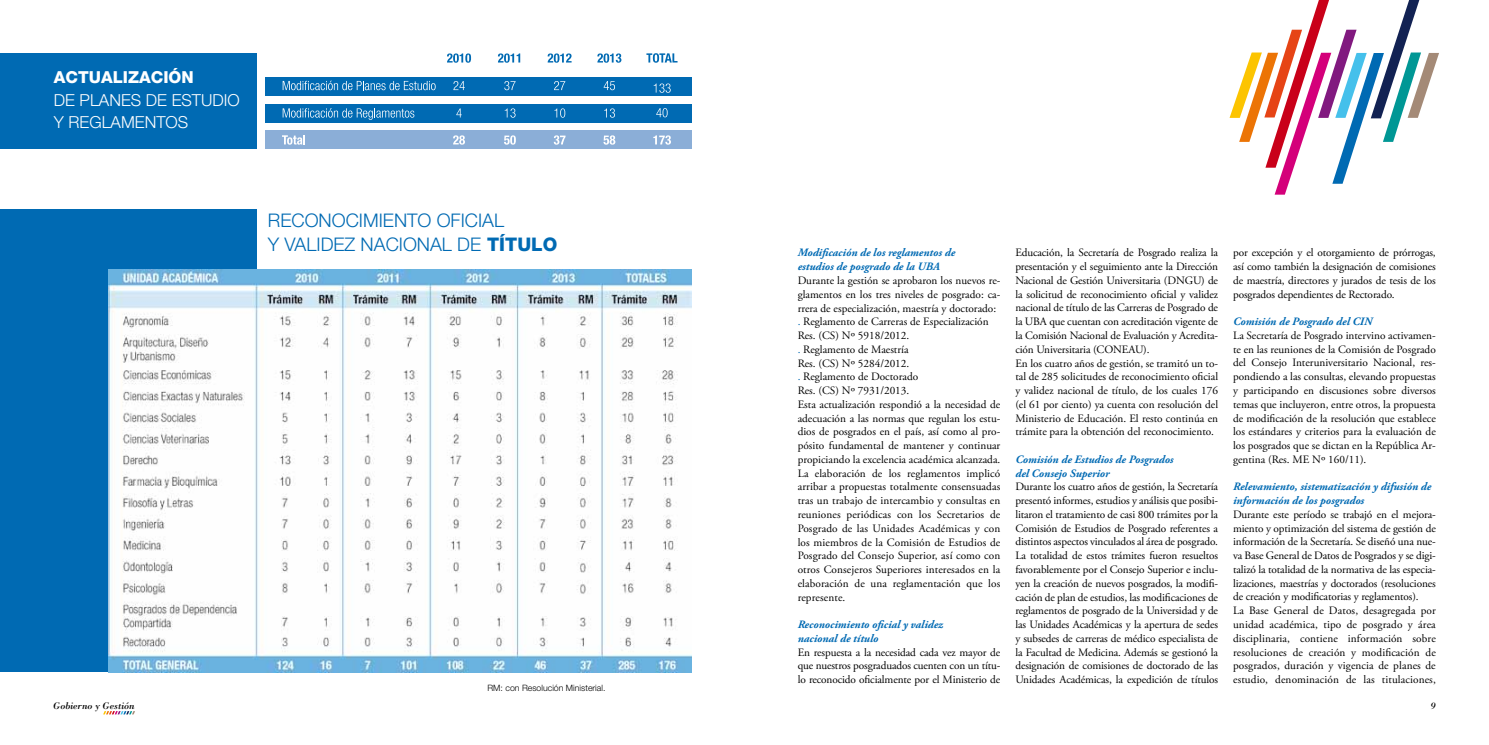
<style>
.page{position:relative;width:1489px;height:745px;background:#fff}
.page>*{position:absolute;margin:0;border:0;box-sizing:border-box;transform-origin:0 0}
.t1{font:300 18.75px/23.8px "Helvetica Neue";color:#006ab3;text-align:center}
.t2{font:300 16.5px/22.5px "Helvetica Neue";color:#fff}
.t3{font:800 16.5px "Helvetica Neue";color:#fff}
.t4{font:11.25px/13.8px "Adobe Garamond Pro";color:#000;text-align:justify}
.t5{font:italic 700 11.25px/13.8px "Adobe Garamond Pro";color:#006ab3}
.t6{font:italic 10px "Bodoni Std";color:#000}
.t7{font:300 8.75px "Helvetica Neue";color:#000}
.s1{font-weight:800}
.s2{color:#006ab3}
</style>
<div class="page">
<svg style="left:103px;top:711px;width:32px;height:3px"></svg>
<div style="left:0;top:53px;width:256px;height:95px;background:#006ab3"></div>
<div style="left:0;top:209px;width:256px;height:462px;background:#006ab3"></div>
<div style="left:265px;top:77px;width:426px;height:18px;background:#006ab3"></div>
<div style="left:265px;top:104px;width:426px;height:18px;background:#006ab3"></div>
<div style="left:265px;top:130px;width:426px;height:18px;background:#8baed7"></div>
<svg style="left:447px;top:53px;width:24px;height:10px"></svg>
<svg style="left:498px;top:53px;width:22px;height:10px"></svg>
<svg style="left:547px;top:53px;width:24px;height:10px"></svg>
<svg style="left:597px;top:53px;width:24px;height:10px"></svg>
<svg style="left:646px;top:53px;width:31px;height:10px"></svg>
<svg style="left:283px;top:81px;width:152px;height:9px"></svg>
<svg style="left:453px;top:81px;width:12px;height:9px"></svg>
<svg style="left:504px;top:81px;width:11px;height:9px"></svg>
<svg style="left:554px;top:81px;width:11px;height:9px"></svg>
<svg style="left:603px;top:81px;width:12px;height:9px"></svg>
<svg style="left:653px;top:83px;width:17px;height:10px"></svg>
<svg style="left:283px;top:108px;width:131px;height:12px"></svg>
<svg style="left:456px;top:108px;width:5px;height:9px"></svg>
<svg style="left:504px;top:108px;width:11px;height:10px"></svg>
<svg style="left:554px;top:108px;width:11px;height:10px"></svg>
<svg style="left:604px;top:108px;width:11px;height:10px"></svg>
<svg style="left:656px;top:108px;width:11px;height:9px"></svg>
<svg style="left:282px;top:135px;width:23px;height:10px"></svg>
<svg style="left:453px;top:135px;width:12px;height:9px"></svg>
<svg style="left:504px;top:135px;width:12px;height:9px"></svg>
<svg style="left:553px;top:135px;width:12px;height:9px"></svg>
<svg style="left:603px;top:135px;width:12px;height:9px"></svg>
<svg style="left:653px;top:135px;width:18px;height:9px"></svg>
<svg style="left:1229px;top:0;width:209px;height:194px"></svg>
<img style="left:108px;top:269px;width:583px;height:402px">
<h2 class="t3" style="left:54px;top:67px;width:141px">ACTUALIZACIÓN</h2>
<h2 class="t2" style="left:54px;top:88px;width:184px">DE PLANES DE ESTUDIO<br>Y REG</h2>
<h2 class="t2" style="left:102px;top:110px;width:76px">LAMENTOS</h2>
<h1 class="t1" style="left:268px;top:208px;width:291px">NOCIMIENTO OFICIAL<br>Y VALIDEZ NAC IO NAL DE <span class="s1">TÍTULO</span></h1>
<h1 class="t1" style="left:268px;top:208px;width:26px">RECO</h1>
<p class="t7" style="left:487px;top:682px;width:119px">RM: CON RESOLUCIÓN MINISTERIAL.</p>
<p class="t5" style="left:797px;top:246px;width:159px">Modificación de los reglamentos de estudios de posgrado de la UBA</p>
<p class="t4" style="left:797px;top:274px;width:204px;text-align:left">Durante la gestión se aprobaron los nuevos re&shy;glamentos en los tres niveles de posgrado: ca&shy;rrera de especialización, maestría y doctorado: <span class="s2">.</span> Reglamento de Carreras de Especialización Res. (CS) Nº 5918/2012.<br><span class="s2">.</span> Reglamento de Maestría<br>Res. (CS) Nº 5284/2012.<br><span class="s2">.</span> Reglamento de Doctorado<br>Res. (CS) Nº 7931/2013.<br>Esta actualización respondió a la necesidad de adecuación a las normas que regulan los estu&shy;dios de posgrados en el país, así como al pro&shy;pósito fundamental de mantener y continuar propiciando la excelencia académica alcanzada.<br>La elaboración de los reglamentos implicó arribar a propuestas totalmente consensuadas tras un trabajo de intercambio y consultas en reuniones periódicas con los Secretarios de Posgrado de las Unidades Académicas y con los miembros de la Comisión de Estudios de Posgrado del Consejo Superior, así como con otros Consejeros Superiores interesados en la elaboración de una reglamentación que los represente.</p>
<p class="t5" style="left:797px;top:617px;width:147px">Reconocimiento oficial y validez nacional de título</p>
<p class="t4" style="left:797px;top:645px;width:204px">En respuesta a la necesidad cada vez mayor de que nuestros posgraduados cuenten con un títu&shy;lo reconocido oficialmente por el Ministerio de</p>
<p class="t4" style="left:1015px;top:246px;width:204px;text-align:left">Educación, la Secretaría de Posgrado realiza la presentación y el seguimiento ante la Dirección Nacional de Gestión Universitaria (DNGU) de la solicitud de reconocimiento oficial y validez nacional de título de las Carreras de Posgrado de la UBA que cuentan con acreditación vigente de la Comisión Nacional de Evaluación y Acredita&shy;ción Universitaria (CONEAU).<br>En los cuatro años de gestión, se tramitó un to&shy;tal de 285 solicitudes de reconocimiento oficial y validez nacional de título, de los cuales 176 (el 61 por ciento) ya cuenta con resolución del Ministerio de Educación. El resto continúa en trámite para la obtención del reconocimiento.</p>
<p class="t5" style="left:1015px;top:452px;width:160px">Comisión de Estudios de Posgrados del Consejo Superior</p>
<p class="t4" style="left:1015px;top:480px;width:204px">Durante los cuatro años de gestión, la Secretaría presentó informes, estudios y análisis que posibi&shy;litaron el tratamiento de casi 800 trámites por la Comisión de Estudios de Posgrado referentes a distintos aspectos vinculados al área de posgrado.<br>La totalidad de estos trámites fueron resueltos favorablemente por el Consejo Superior e inclu&shy;yen la creación de nuevos posgrados, la modifi&shy;cación de plan de estudios, las modificaciones de reglamentos de posgrado de la Universidad y de las Unidades Académicas y la apertura de sedes y subsedes de carreras de médico especialista de la Facultad de Medicina. Además se gestionó la designación de comisiones de doctorado de las Unidades Académicas, la expedición de títulos</p>
<p class="t4" style="left:1232px;top:246px;width:204px">por excepción y el otorgamiento de prórrogas, así como también la designación de comisiones de maestría, directores y jurados de tesis de los posgrados dependientes de Rectorado.</p>
<p class="t5" style="left:1232px;top:315px;width:140px">Comisión de Posgrado del CIN</p>
<p class="t4" style="left:1232px;top:328px;width:204px">La Secretaría de Posgrado intervino activamen&shy;te en las reuniones de la Comisión de Posgrado del Consejo Interuniversitario Nacional, res&shy;pondiendo a las consultas, elevando propuestas y participando en discusiones sobre diversos temas que incluyeron, entre otros, la propuesta de modificación de la resolución que establece los estándares y criterios para la evaluación de los posgrados que se dictan en la República Ar&shy;gentina (Res. ME Nº 160/11).</p>
<p class="t5" style="left:1232px;top:480px;width:200px">Relevamiento, sistematización y difusión de información de los posgrados</p>
<p class="t4" style="left:1232px;top:507px;width:204px;text-align:left">Durante este período se trabajó en el mejora&shy;miento y optimización del sistema de gestión de información de la Secretaría. Se diseñó una nue&shy;va Base General de Datos de Posgrados y se digi&shy;talizó la totalidad de la normativa de las especia&shy;lizaciones, maestrías y doctorados (resoluciones de creación y modificatorias y reglamentos).<br>La Base General de Datos, desagregada por unidad académica, tipo de posgrado y área disciplinaria, contiene información sobre resoluciones de creación y modificación de posgrados, duración y vigencia de planes de estudio, denominación de las titulaciones,</p>
<p class="t6" style="left:53px;top:699px;width:83px">Gobierno y Gestión</p>
<p class="t6" style="left:1430px;top:699px;width:6px">9</p>
</div>
